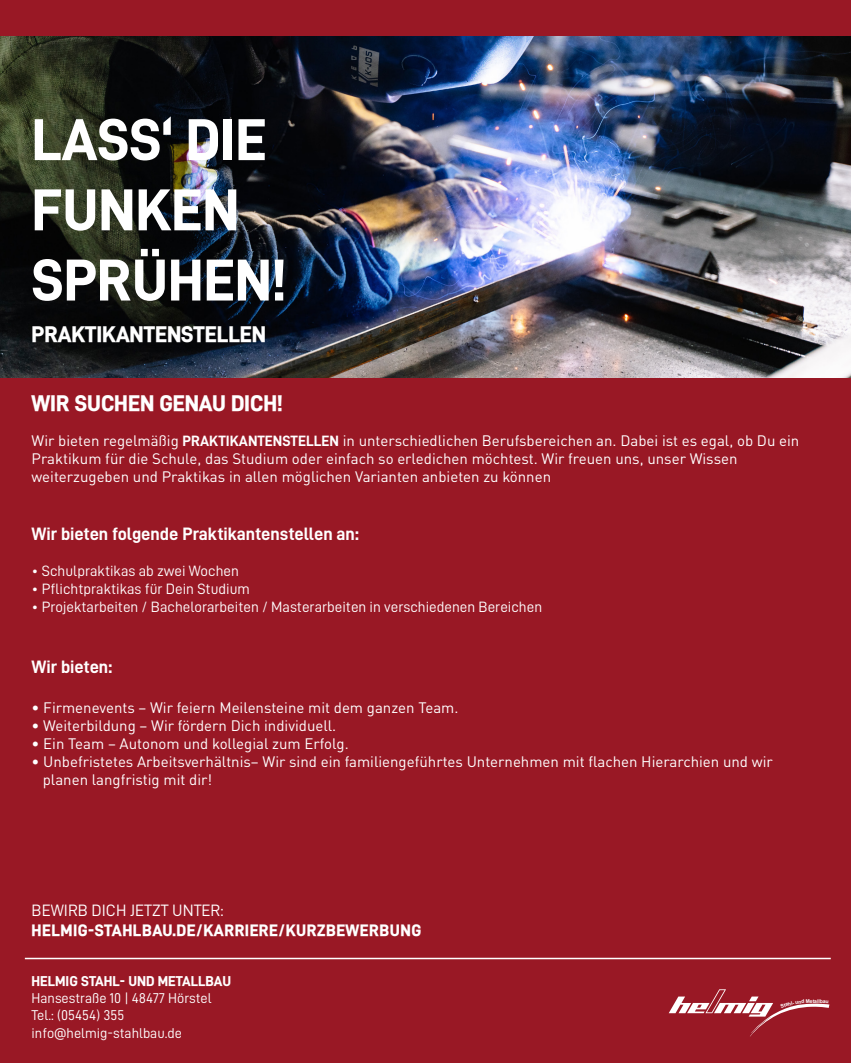
<style>
.page{position:relative;width:851px;height:1063px;background:#fff}
.page>*{position:absolute;margin:0;border:0;box-sizing:border-box;transform-origin:0 0}
.t1{font:700 58.5px/70.2px "D DIN PRO Extra";color:#fff}
.t2{font:22.5px "D DIN PRO Heavy";color:#fff}
.t3{font:18px "D DIN PRO Bold";color:#fff}
.t4{font:16.5px "D DIN PRO Heavy";letter-spacing:.03em;color:#fff}
.t5{font:16.5px "D DIN PRO Regular";color:#fff}
.t6{font:15px/18px "DIN Pro";color:#fff}
.t7{font:15px "D DIN PRO Regular";color:#fff}
.t8{font:14.25px/17.5px "D DIN PRO Regular";color:#fff}
.t9{font:700 14.25px "D DIN PRO Extra";color:#fff}
.t10{font:700 5.1px "Arial";color:#fff}
.s1{font-family:"D DIN PRO Bold"}
</style>
<div class="page">
<img style="left:0;top:35px;width:850px;height:343px">
<div style="left:0;top:378px;width:850px;height:685px;background:#991825"></div>
<div style="left:0;top:0;width:850px;height:35px;background:#991825"></div>
<hr style="left:25px;top:958px;width:805px;height:1px;background:#fff">
<svg style="left:668px;top:989px;width:161px;height:48px"></svg>
<h1 class="t1" style="left:32px;top:103px;width:256px">LASS‘ DIE<br>FUNKEN<br>SPRÜHEN!</h1>
<h2 class="t2" style="left:32px;top:321px;width:236px">PRAKTIKANTENSTELLEN</h2>
<h2 class="t2" style="left:32px;top:391px;width:253px">WIR SUCHEN GENAU DICH!</h2>
<p class="t6" style="left:32px;top:430px;width:769px">Wir bieten regelmäßig <span class="s1">PRAKTIKANTENSTELLEN</span> in unterschiedlichen Berufsbereichen an. Dabei ist es egal, ob Du ein<br>Praktikum für die Schule, das Studium oder einfach so erledichen möchtest. Wir freuen uns, unser Wissen weiterzugeben und Praktikas in allen möglichen Varianten anbieten zu können</p>
<p class="t3" style="left:32px;top:524px;width:329px">Wir bieten folgende Praktikantenstellen an:</p>
<p class="t7" style="left:32px;top:563px;width:209px">• Schulpraktikas ab zwei Wochen</p>
<p class="t7" style="left:32px;top:581px;width:220px">• Pflichtpraktikas für Dein Studium</p>
<p class="t7" style="left:32px;top:599px;width:512px">• Projektarbeiten / Bachelorarbeiten / Masterarbeiten in verschiedenen Bereichen</p>
<p class="t3" style="left:32px;top:657px;width:82px">Wir bieten:</p>
<p class="t6" style="left:32px;top:697px;width:428px">• Firmenevents – Wir feiern Meilensteine mit dem ganzen Team.</p>
<p class="t6" style="left:32px;top:715px;width:306px">• Weiterbildung – Wir fördern Dich individuell.</p>
<p class="t6" style="left:32px;top:733px;width:318px">• Ein Team – Autonom und kollegial zum Erfolg.</p>
<p class="t6" style="left:43px;top:751px;width:731px;text-indent:-11px">• Unbefristetes Arbeitsverhältnis– Wir sind ein familiengeführtes Unternehmen mit flachen Hierarchien und wir planen langfristig mit dir!</p>
<p class="t5" style="left:32px;top:902px;width:194px">BEWIRB DICH JETZT UNTER:</p>
<p class="t4" style="left:32px;top:921px;width:391px">HELMIG-STAHLBAU.DE/KARRIERE/KURZBEWERBUNG</p>
<p class="t9" style="left:32px;top:973px;width:201px">HELMIG STAHL- UND METALLBAU</p>
<p class="t8" style="left:32px;top:989px;width:181px">Hansestraße 10 | 48477 Hörstel<br>Tel.: (05454) 355 info@helmig-stahlbau.de</p>
<p class="t10" style="left:812px;top:997px;width:3px">t</p>
</div>
